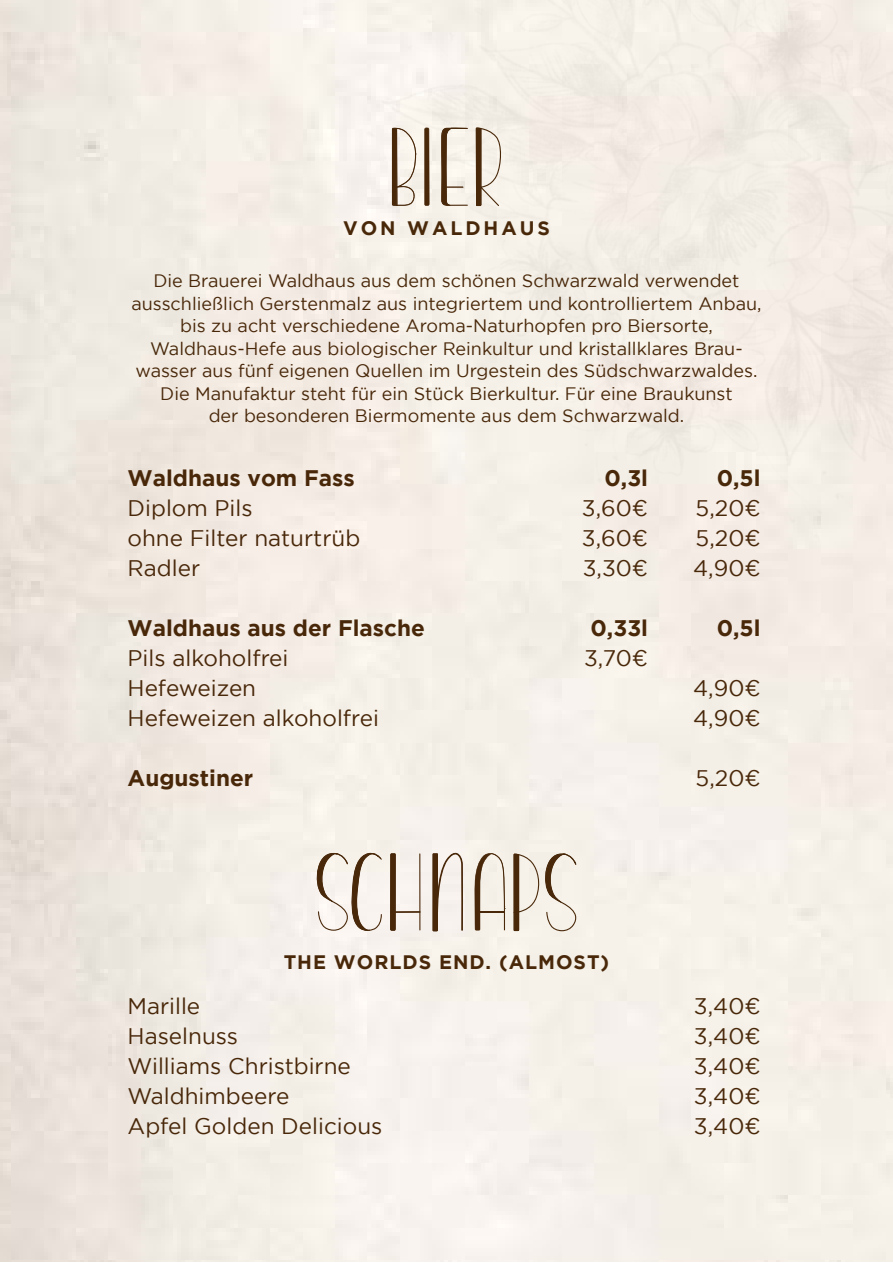
<style>
.page{position:relative;width:893px;height:1263px;background:#fff}
.page>*{position:absolute;margin:0;border:0;box-sizing:border-box;transform-origin:0 0}
.t1{font:22.5px "Gotham";color:#49280a}
.t2{font:700 22.5px "Gotham";color:#49280a}
.t3{font:700 19.5px "Gotham";letter-spacing:.05em;color:#49280a}
.t4{font:700 19.5px "Gotham";letter-spacing:.15em;color:#49280a}
.t5{font:18px/22.5px "Gotham";color:#49280a;text-align:center}
</style>
<div class="page">
<img style="left:0;top:0;width:893px;height:1262px">
<img style="left:83px;top:0;width:810px;height:738px">
<svg style="left:476px;top:128px;width:27px;height:78px;background:#c8bcae"></svg>
<svg style="left:392px;top:128px;width:24px;height:78px;background:#c3b6a7"></svg>
<svg style="left:441px;top:128px;width:27px;height:78px;background:#cdc2b4"></svg>
<svg style="left:424px;top:128px;width:5px;height:78px"></svg>
<svg style="left:315px;top:852px;width:67px;height:79px"></svg>
<svg style="left:390px;top:853px;width:30px;height:78px"></svg>
<hr style="left:390px;top:911px;width:30px;height:2px;background:#49280a">
<svg style="left:474px;top:853px;width:31px;height:77px;background:#ccc1b3"></svg>
<svg style="left:433px;top:852px;width:30px;height:79px"></svg>
<svg style="left:514px;top:853px;width:63px;height:78px;background:#d6cdc0"></svg>
<p class="t4" style="left:343px;top:217px;width:208px">VON WALDHAUS</p>
<p class="t5" style="left:131px;top:270px;width:632px">Die Brauerei Waldhaus aus dem schönen Schwarzwald verwendet ausschließlich Gerstenmalz aus integriertem und kontrolliertem Anbau, bis zu acht verschiedene Aroma-Naturhopfen pro Biersorte, Waldhaus-Hefe aus biologischer Reinkultur und kristallklares Brau&shy;wasser aus fünf eigenen Quellen im Urgestein des Südschwarzwaldes.<br>Die Manufaktur steht für ein Stück Bierkultur. Für eine Braukunst<br>der besonderen Biermomente aus dem Schwarzwald.</p>
<p class="t2" style="left:128px;top:465px;width:229px">Waldhaus vom Fass</p>
<p class="t2" style="left:604px;top:465px;width:45px">0,3l</p>
<p class="t2" style="left:717px;top:465px;width:45px">0,5l</p>
<p class="t1" style="left:128px;top:496px;width:127px">Diplom Pils</p>
<p class="t1" style="left:582px;top:496px;width:68px">3,60¤</p>
<p class="t1" style="left:696px;top:496px;width:67px">5,20¤</p>
<p class="t1" style="left:128px;top:526px;width:234px">ohne Filter naturtrüb</p>
<p class="t1" style="left:582px;top:526px;width:68px">3,60¤</p>
<p class="t1" style="left:696px;top:526px;width:67px">5,20¤</p>
<p class="t1" style="left:128px;top:556px;width:74px">Radler</p>
<p class="t1" style="left:583px;top:556px;width:67px">3,30¤</p>
<p class="t1" style="left:693px;top:556px;width:69px">4,90¤</p>
<p class="t2" style="left:128px;top:615px;width:299px">Waldhaus aus der Flasche</p>
<p class="t2" style="left:590px;top:615px;width:59px">0,33l</p>
<p class="t2" style="left:717px;top:615px;width:45px">0,5l</p>
<p class="t1" style="left:128px;top:646px;width:162px">Pils alkoholfrei</p>
<p class="t1" style="left:584px;top:646px;width:66px">3,70¤</p>
<p class="t1" style="left:128px;top:676px;width:130px">Hefeweizen</p>
<p class="t1" style="left:693px;top:676px;width:69px">4,90¤</p>
<p class="t1" style="left:128px;top:706px;width:253px">Hefeweizen alkoholfrei</p>
<p class="t1" style="left:693px;top:706px;width:69px">4,90¤</p>
<p class="t2" style="left:128px;top:765px;width:127px">Augustiner</p>
<p class="t1" style="left:696px;top:766px;width:67px">5,20¤</p>
<p class="t3" style="left:284px;top:951px;width:327px">THE WORLDS END. (ALMOST)</p>
<p class="t1" style="left:128px;top:993px;width:74px">Marille</p>
<p class="t1" style="left:694px;top:993px;width:68px">3,40¤</p>
<p class="t1" style="left:128px;top:1023px;width:112px">Haselnuss</p>
<p class="t1" style="left:694px;top:1023px;width:68px">3,40¤</p>
<p class="t1" style="left:128px;top:1053px;width:225px">Williams Christbirne</p>
<p class="t1" style="left:694px;top:1053px;width:68px">3,40¤</p>
<p class="t1" style="left:128px;top:1083px;width:163px">Waldhimbeere</p>
<p class="t1" style="left:694px;top:1083px;width:68px">3,40¤</p>
<p class="t1" style="left:128px;top:1113px;width:256px">Apfel Golden Delicious</p>
<p class="t1" style="left:694px;top:1113px;width:68px">3,40¤</p>
</div>
